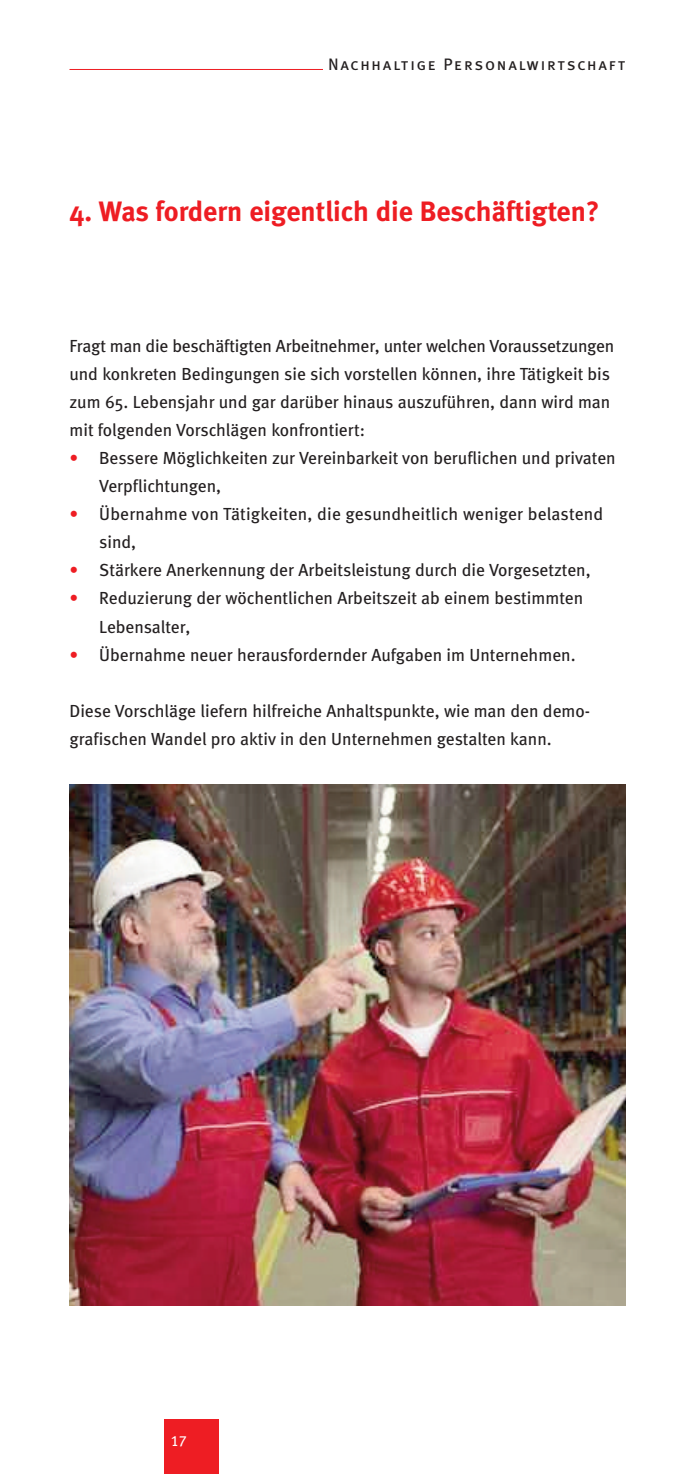
<style>
.page{position:relative;width:695px;height:1474px;background:#fff}
.page>*{position:absolute;margin:0;border:0;box-sizing:border-box;transform-origin:0 0}
.t1{font:700 28px "Meta";color:#ee1d23}
.t2{font:17.5px/28px "Meta";color:#231f20}
.t3{font:16.62px "Meta Plus Book Caps";letter-spacing:.105em;color:#231f20}
.t4{font:14.88px "Meta Plus Book Caps";color:#fff}
.s1{color:#ee1d23}
</style>
<div class="page">
<hr style="left:69px;top:69px;width:254px;height:1px;background:#ee1d23">
<div style="left:164px;top:1419px;width:54px;height:54px;background:#ee1d23"></div>
<img style="left:69px;top:785px;width:556px;height:520px">
<p class="t3" style="left:328px;top:54px;width:299px">Nachhaltige Personalwirtschaft</p>
<h1 class="t1" style="left:69px;top:200px;width:531px">4. Was fordern eigentlich die Beschäftigten?</h1>
<p class="t2" style="left:69px;top:334px;width:546px">Fragt man die beschäftigten Arbeitnehmer, unter welchen Voraussetzungen und konkreten Bedingungen sie sich vorstellen können, ihre Tätigkeit bis zum 65. Lebensjahr und gar darüber hinaus auszuführen, dann wird man mit folgenden Vorschlägen konfrontiert:</p>
<p class="t2" style="left:99px;top:446px;width:518px;text-indent:-30px"><span class="s1">•</span> Bessere Möglichkeiten zur Vereinbarkeit von beruflichen und privaten<br>Verpflichtungen,</p>
<p class="t2" style="left:99px;top:502px;width:505px;text-indent:-30px"><span class="s1">•</span> Übernahme von Tätigkeiten, die gesundheitlich weniger belastend sind,</p>
<p class="t2" style="left:69px;top:558px;width:522px"><span class="s1">•</span> Stärkere Anerkennung der Arbeitsleistung durch die Vorgesetzten,</p>
<p class="t2" style="left:99px;top:586px;width:485px;text-indent:-30px"><span class="s1">•</span> Reduzierung der wöchentlichen Arbeitszeit ab einem bestimmten<br>Lebensalter,</p>
<p class="t2" style="left:69px;top:642px;width:507px"><span class="s1">•</span> Übernahme neuer herausfordernder Aufgaben im Unternehmen.</p>
<p class="t2" style="left:69px;top:698px;width:522px">Diese Vorschläge liefern hilfreiche Anhaltspunkte, wie man den demo&shy;grafischen Wandel pro aktiv in den Unternehmen gestalten kann.</p>
<p class="t4" style="left:171px;top:1431px;width:17px">17</p>
</div>
